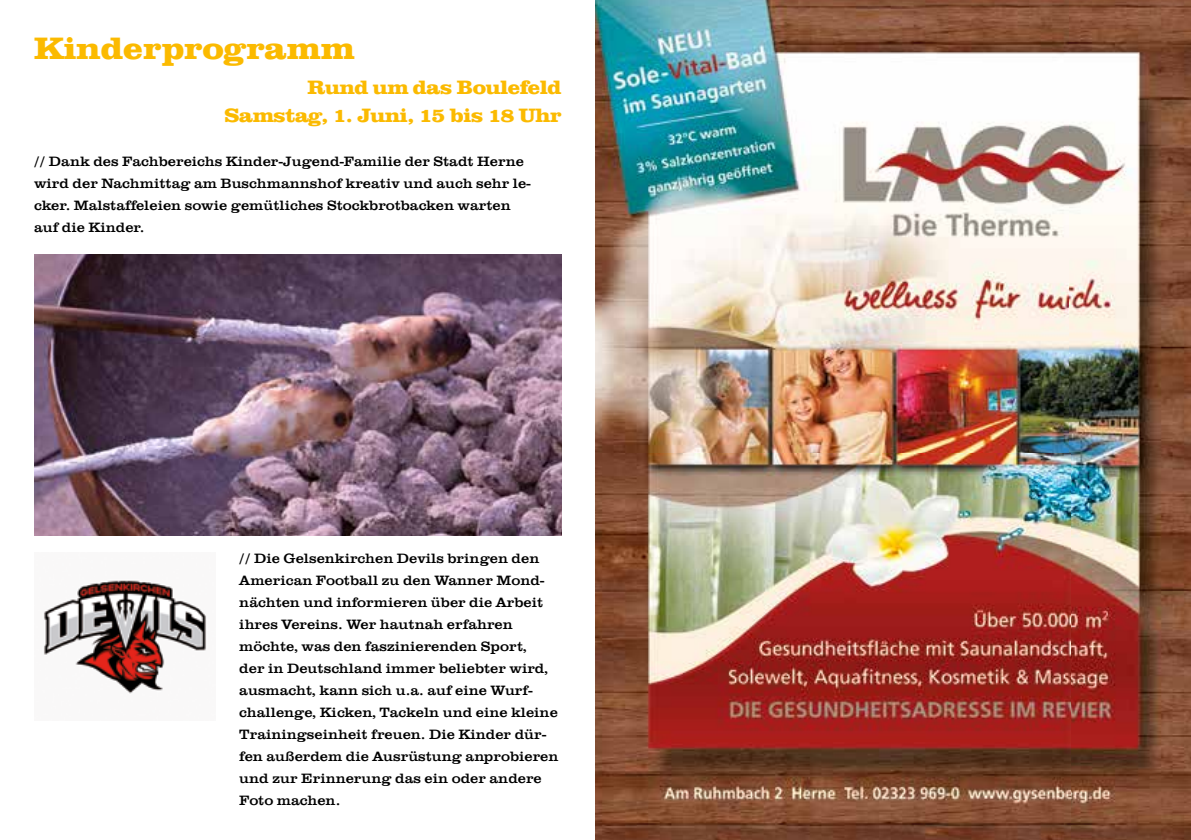
<style>
.page{position:relative;width:1191px;height:840px;background:#fff}
.page>*{position:absolute;margin:0;border:0;box-sizing:border-box;transform-origin:0 0}
.t1{font:32px "URW Clarendon T Extr Bold Extr Wide";color:#fbba00}
.t2{font:20px/28px "URW Clarendon T Extr Bold Extr Wide";letter-spacing:-.02em;color:#fbba00;text-align:right}
.t3{font:14px/22px "URW Clarendon T Regu Extr Wide";color:#000}
</style>
<div class="page">
<img style="left:34px;top:254px;width:527px;height:281px">
<img style="left:44px;top:580px;width:163px;height:114px">
<img style="left:595px;top:0;width:596px;height:839px">
<h1 class="t1" style="left:34px;top:30px;width:322px">Kinderprogramm</h1>
<h2 class="t2" style="left:224px;top:73px;width:339px">Rund um das Boulefeld<br>Samstag, 1. Juni, 15 bis 18 Uhr</h2>
<p class="t3" style="left:34px;top:150px;width:498px">// Dank des Fachbereichs Kinder-Jugend-Familie der Stadt Herne wird der Nachmittag am Buschmannshof kreativ und auch sehr le&shy;cker. Malstaffeleien sowie gemütliches Stockbrotbacken warten auf die Kinder.</p>
<p class="t3" style="left:239px;top:546px;width:321px">// Die Gelsenkirchen Devils bringen den American Football zu den Wanner Mond&shy;nächten und informieren über die Arbeit ihres Vereins. Wer hautnah erfahren möchte, was den faszinierenden Sport,<br>der in Deutschland immer beliebter wird, ausmacht, kann sich u.a. auf eine Wurf&shy;challenge, Kicken, Tackeln und eine kleine Trainingseinheit freuen. Die Kinder dür&shy;fen außerdem die Ausrüstung anprobieren und zur Erinnerung das ein oder andere Foto machen.</p>
</div>
